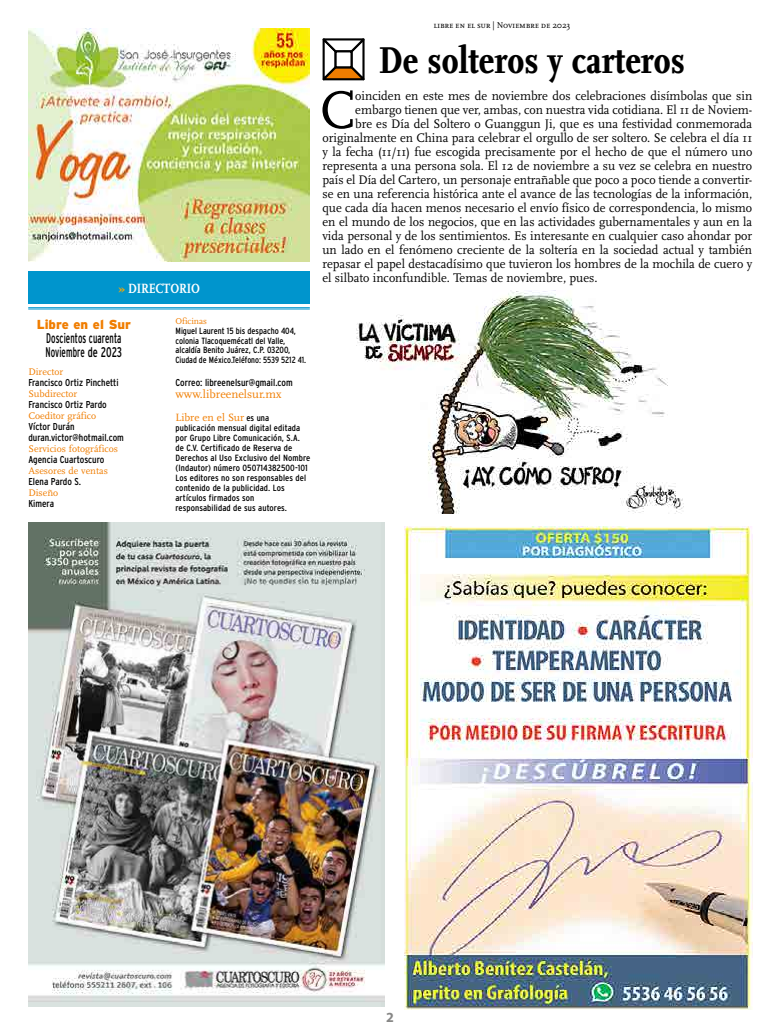
<style>
.page{position:relative;width:780px;height:1035px;background:#fff}
.page>*{position:absolute;margin:0;border:0;box-sizing:border-box;transform-origin:0 0}
.t1{font:55.4px "Scala";color:#000;scale:.96 1}
.t2{font:39px "Scala Bold Con";color:#000;scale:1.05 1}
.t3{font:condensed 14px/14px "Interstate";letter-spacing:.01em;color:#000;scale:.7 1}
.t4{font:700 14px "Scala";letter-spacing:-.01em;color:#fff;scale:.85 1}
.t5{font:700 14px "Myriad Pro";color:#878786}
.t6{font:13px "Scala";color:#000;scale:.96 1}
.t7{font:900 13px "Interstate";color:#f07d00}
.t8{font:12px "Scala";color:#f07d00}
.t9{font:11px "Scala";color:#f07d00}
.t10{font:condensed 10px/11px "Interstate";color:#000}
.t11{font:10px "Scala";color:#f07d00}
.t12{font:condensed 9px/10px "Interstate";letter-spacing:.01em;color:#000;scale:1.04 1}
.t13{font:condensed 9px/9.6px "Interstate";letter-spacing:.01em;color:#000}
.t14{font:9px "Scala Caps";letter-spacing:-.03em;color:#000}
.t15{font:9px "Scala";color:#f07d00}
.s1{color:#f7a600}
.s2{font-family:"Interstate";font-stretch:condensed;font-size:9px;color:#000}
</style>
<div class="page">
<img style="left:356px;top:290px;width:328px;height:223px">
<div style="left:28px;top:271px;width:282px;height:33px;background:#0095cd"></div>
<hr style="left:28px;top:307px;width:282px;height:1px;background:#0095cd">
<hr style="left:28px;top:309px;width:282px;height:1px;background:#0095cd">
<img style="left:28px;top:28px;width:282px;height:233px">
<img style="left:28px;top:523px;width:356px;height:483px">
<svg style="left:322px;top:38px;width:42px;height:43px"></svg>
<div style="left:334px;top:50px;width:18px;height:18px;background:#fff;border:2px solid #000"></div>
<img style="left:404px;top:526px;width:349px;height:484px">
<p class="t4" style="left:119px;top:283px;width:97px"><span class="s1">»</span> DIRECTORIO</p>
<p class="t7" style="left:37px;top:316px;width:96px">Li bre en el Sur</p>
<p class="t3" style="left:45px;top:332px;width:111px">Doscientos cuarenta<br>Noviembre de 2023</p>
<p class="t11" style="left:28px;top:367px;width:36px">Director</p>
<p class="t10" style="left:28px;top:378px;width:92px">Fran cis co Or tiz Pin chet ti</p>
<p class="t11" style="left:28px;top:389px;width:50px">Subdirector</p>
<p class="t10" style="left:28px;top:400px;width:80px">Francisco Ortiz Pardo</p>
<p class="t11" style="left:28px;top:411px;width:69px">Coeditor gráfico</p>
<p class="t10" style="left:28px;top:422px;width:97px">Víctor Durán duran.victor@hotmail.com</p>
<p class="t11" style="left:28px;top:444px;width:91px">Servicios fotográficos</p>
<p class="t10" style="left:28px;top:455px;width:77px">Agencia Cuartoscuro</p>
<p class="t11" style="left:28px;top:466px;width:81px">Asesores de ventas</p>
<p class="t10" style="left:28px;top:477px;width:54px">Ele na Par do S.</p>
<p class="t11" style="left:28px;top:488px;width:31px">Diseño</p>
<p class="t10" style="left:28px;top:499px;width:27px">Kimera</p>
<p class="t15" style="left:175px;top:317px;width:33px">Oficinas</p>
<p class="t13" style="left:175px;top:327px;width:132px">Miguel Laurent 15 bis despacho 404, colonia Tlacoquemécatl del Valle, alcaldía Benito Juárez, C.P. 03200, Ciudad de México.Teléfono: 5539 5212 41.</p>
<p class="t10" style="left:175px;top:378px;width:119px">Correo: libreenelsur@gmail.com</p>
<p class="t8" style="left:175px;top:388px;width:107px">www.libreenelsur.mx</p>
<p class="t9" style="left:175px;top:411px;width:95px">Libre en el Sur <span class="s2">es una</span></p>
<p class="t12" style="left:175px;top:423px;width:131px">publicación mensual digital editada por Grupo Libre Comunicación, S.A. de C.V. Certificado de Reserva de Derechos al Uso Exclusivo del Nombre (Indautor) número 050714382500-101<br>Los editores no son responsables del contenido de la publicidad. Los artículos firmados son responsabilidad de sus autores.</p>
<p class="t14" style="left:433px;top:22px;width:138px">libre en el sur | Noviembre de 2023</p>
<h2 class="t2" style="left:379px;top:44px;width:293px">De solteros y carteros</h2>
<h1 class="t1" style="left:320px;top:82px;width:38px">C</h1>
<p class="t6" style="left:355px;top:89px;width:415px">oinciden en este mes de noviembre dos celebraciones disímbolas que sin</p>
<p class="t6" style="left:355px;top:103px;width:415px">embargo tienen que ver, ambas, con nuestra vida cotidiana. El 11 de Noviem-</p>
<p class="t6" style="left:355px;top:117px;width:415px">bre es Día del Soltero o Guanggun Ji, que es una festividad conmemorada</p>
<p class="t6" style="left:322px;top:131px;width:449px">originalmente en China para celebrar el orgullo de ser soltero. Se celebra el día 11</p>
<p class="t6" style="left:322px;top:145px;width:449px">y la fecha (11/11) fue escogida precisamente por el hecho de que el número uno</p>
<p class="t6" style="left:322px;top:159px;width:449px">representa a una persona sola. El 12 de noviembre a su vez se celebra en nuestro</p>
<p class="t6" style="left:322px;top:173px;width:449px">país el Día del Cartero, un personaje entrañable que poco a poco tiende a convertir-</p>
<p class="t6" style="left:322px;top:187px;width:449px">se en una referencia histórica ante el avance de las tecnologías de la información,</p>
<p class="t6" style="left:322px;top:201px;width:449px">que cada día hacen menos necesario el envío físico de correspondencia, lo mismo</p>
<p class="t6" style="left:322px;top:215px;width:449px">en el mundo de los negocios, que en las actividades gubernamentales y aun en la</p>
<p class="t6" style="left:322px;top:229px;width:449px">vida personal y de los sentimientos. Es interesante en cualquier caso ahondar por</p>
<p class="t6" style="left:322px;top:243px;width:449px">un lado en el fenómeno creciente de la soltería en la sociedad actual y también</p>
<p class="t6" style="left:322px;top:257px;width:449px">repasar el papel destacadísimo que tuvieron los hombres de la mochila de cuero y</p>
<p class="t6" style="left:322px;top:271px;width:288px">el silbato inconfundible. Temas de noviembre, pues.</p>
<p class="t5" style="left:386px;top:1012px;width:9px">2</p>
</div>
